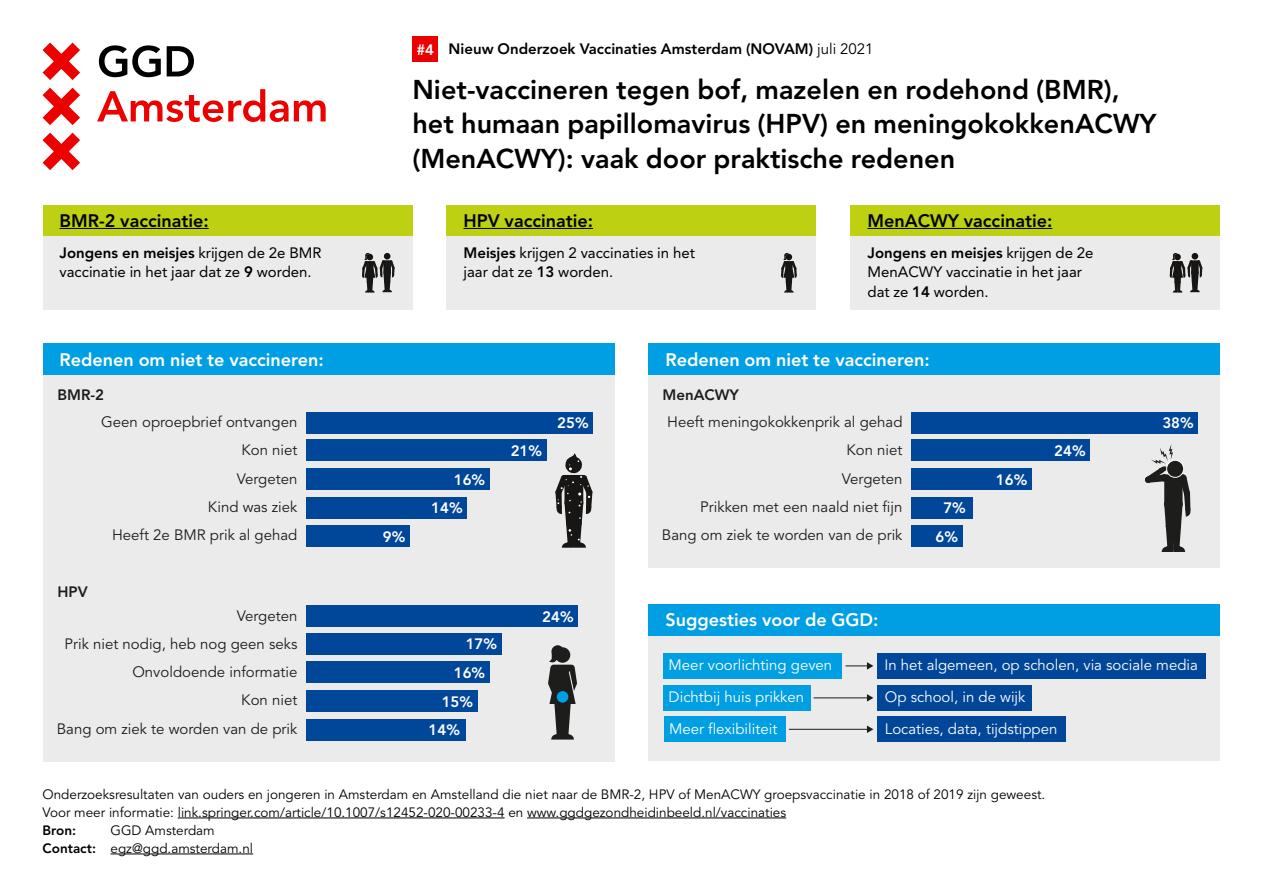
<style>
.page{position:relative;width:1263px;height:893px;background:#fff}
.page>*{position:absolute;margin:0;border:0;box-sizing:border-box;transform-origin:0 0}
._04_Intro{font:27px/34.5px "Avenir LT Pro Heavy 2";color:#000}
._05_Heading_01{font:18px "Avenir LT Pro Heavy 2";color:#fff}
._05_Heading_01-2{font:18px "Avenir LT Pro Heavy 2";color:#000}
.t1{font:15px "Avenir LT Pro";color:#1d1d1b}
._06_Bodycopy{font:15px/19.5px "Avenir LT Pro";color:#000}
.t2{font:15px/31.7px "Avenir LT Pro";color:#fff}
._02_Title{font:15px "Avenir LT Pro Heavy 2";color:#000}
.t3{font:800 15px "Avenir LT Pro";color:#fff}
.t4{font:800 15px "Avenir LT Pro";color:#1d1d1b}
._01_SubTitle{font:15px "Avenir LT Pro Heavy 2";color:#fff}
._13_Footnote{font:13.5px/18px "Avenir LT Pro Book 2";color:#000}
._13_Footnote-2{font:13.5px "Avenir LT Pro Heavy 2";color:#000}
.s1{font-family:"Avenir LT Pro Heavy 2"}
.s2{font-family:"Avenir LT Pro Book 2"}
</style>
<div class="page">
<div style="left:648px;top:343px;width:572px;height:225px;background:#ebebeb"></div>
<div style="left:43px;top:343px;width:571px;height:418px;background:#ebebeb"></div>
<div style="left:43px;top:343px;width:571px;height:32px;background:#009fe3"></div>
<div style="left:648px;top:343px;width:572px;height:32px;background:#009fe3"></div>
<div style="left:648px;top:604px;width:572px;height:157px;background:#ebebeb"></div>
<div style="left:648px;top:604px;width:572px;height:31px;background:#009fe3"></div>
<div style="left:43px;top:236px;width:369px;height:74px;background:#ebebeb"></div>
<div style="left:43px;top:206px;width:369px;height:30px;background:#bdd011"></div>
<div style="left:850px;top:236px;width:370px;height:74px;background:#ebebeb"></div>
<div style="left:850px;top:206px;width:370px;height:30px;background:#bdd011"></div>
<div style="left:446px;top:236px;width:370px;height:74px;background:#ebebeb"></div>
<div style="left:446px;top:206px;width:370px;height:30px;background:#bdd011"></div>
<svg style="left:362px;top:253px;width:33px;height:40px"></svg>
<div style="left:384px;top:253px;width:6px;height:7px;background:#181614;border-radius:50%"></div>
<svg style="left:1170px;top:253px;width:32px;height:40px"></svg>
<div style="left:1191px;top:253px;width:7px;height:7px;background:#181614;border-radius:50%"></div>
<svg style="left:781px;top:253px;width:16px;height:40px"></svg>
<svg style="left:97px;top:89px;width:229px;height:33px"></svg>
<svg style="left:99px;top:45px;width:62px;height:32px"></svg>
<svg style="left:167px;top:46px;width:27px;height:30px"></svg>
<svg style="left:43px;top:133px;width:37px;height:37px"></svg>
<svg style="left:43px;top:43px;width:37px;height:37px"></svg>
<svg style="left:43px;top:88px;width:37px;height:37px"></svg>
<div style="left:412px;top:37px;width:26px;height:25px;background:#ec0000"></div>
<hr style="left:60px;top:228px;width:149px;height:1px;background:#000">
<hr style="left:463px;top:228px;width:130px;height:1px;background:#000">
<hr style="left:867px;top:228px;width:185px;height:1px;background:#000">
<div style="left:306px;top:412px;width:287px;height:21px;background:#004699"></div>
<div style="left:306px;top:440px;width:240px;height:21px;background:#004699"></div>
<div style="left:306px;top:468px;width:183px;height:21px;background:#004699"></div>
<div style="left:306px;top:497px;width:161px;height:21px;background:#004699"></div>
<div style="left:306px;top:525px;width:104px;height:22px;background:#004699"></div>
<div style="left:306px;top:605px;width:272px;height:22px;background:#004699"></div>
<div style="left:306px;top:633px;width:195px;height:21px;background:#004699"></div>
<div style="left:306px;top:662px;width:183px;height:21px;background:#004699"></div>
<div style="left:306px;top:690px;width:171px;height:21px;background:#004699"></div>
<div style="left:306px;top:719px;width:159px;height:21px;background:#004699"></div>
<svg style="left:555px;top:453px;width:38px;height:95px"></svg>
<svg style="left:548px;top:645px;width:29px;height:95px"></svg>
<div style="left:557px;top:691px;width:11px;height:12px;background:#009fe3;border-radius:50%"></div>
<div style="left:911px;top:412px;width:287px;height:21px;background:#004699"></div>
<div style="left:911px;top:440px;width:179px;height:21px;background:#004699"></div>
<div style="left:911px;top:468px;width:120px;height:21px;background:#004699"></div>
<div style="left:911px;top:497px;width:62px;height:21px;background:#004699"></div>
<div style="left:911px;top:525px;width:51px;height:22px;background:#004699"></div>
<svg style="left:1145px;top:444px;width:45px;height:108px"></svg>
<div style="left:877px;top:685px;width:154px;height:26px;background:#004699"></div>
<div style="left:663px;top:653px;width:179px;height:26px;background:#009fe3"></div>
<div style="left:663px;top:685px;width:147px;height:26px;background:#009fe3"></div>
<div style="left:664px;top:716px;width:121px;height:26px;background:#009fe3"></div>
<div style="left:877px;top:653px;width:328px;height:26px;background:#004699"></div>
<div style="left:877px;top:716px;width:188px;height:26px;background:#004699"></div>
<svg style="left:846px;top:662px;width:27px;height:8px"></svg>
<hr style="left:814px;top:697px;width:54px;height:1px;background:#1d1d1b">
<svg style="left:867px;top:694px;width:6px;height:8px"></svg>
<hr style="left:789px;top:729px;width:79px;height:1px;background:#1d1d1b">
<svg style="left:867px;top:725px;width:6px;height:8px"></svg>
<hr style="left:178px;top:818px;width:327px;height:1px;background:#000">
<hr style="left:527px;top:818px;width:259px;height:1px;background:#000">
<hr style="left:111px;top:854px;width:142px;height:1px;background:#000">
<h2 class="_05_Heading_01-2" style="left:60px;top:210px;width:151px">BMR-2 vaccinatie:</h2>
<p class="_06_Bodycopy" style="left:60px;top:243px;width:263px"><span class="s1">Jongens en meisjes</span> krijgen de 2e BMR vaccinatie in het jaar dat ze <span class="s1">9</span> worden.</p>
<p class="_01_SubTitle" style="left:416px;top:41px;width:19px">#4</p>
<h1 class="_02_Title" style="left:449px;top:40px;width:426px">Nieuw Onderzoek Vaccinaties Amsterdam (NOVAM) <span class="s2">juli 2021</span></h1>
<p class="_04_Intro" style="left:412px;top:72px;width:745px">Niet-vaccineren tegen bof, mazelen en rodehond (BMR), het humaan papillomavirus (HPV) en meningokokkenACWY (MenACWY): vaak door praktische redenen</p>
<h2 class="_05_Heading_01-2" style="left:463px;top:210px;width:131px">HPV vaccinatie:</h2>
<p class="_06_Bodycopy" style="left:463px;top:243px;width:233px"><span class="s1">Meisjes</span> krijgen 2 vaccinaties in het jaar dat ze <span class="s1">13</span> worden.</p>
<h2 class="_05_Heading_01-2" style="left:867px;top:210px;width:186px">MenACWY vaccinatie:</h2>
<p class="_06_Bodycopy" style="left:867px;top:243px;width:228px"><span class="s1">Jongens en meisjes</span> krijgen de 2e<br>MenACWY vaccinatie in het jaar dat ze <span class="s1">14</span> worden.</p>
<h2 class="_05_Heading_01" style="left:60px;top:349px;width:266px">Redenen om niet te vaccineren:</h2>
<h2 class="_05_Heading_01" style="left:665px;top:349px;width:266px">Redenen om niet te vaccineren:</h2>
<p class="t4" style="left:58px;top:386px;width:48px">BMR-2</p>
<p class="t1" style="left:101px;top:413px;width:198px">Geen oproepbrief ontvangen</p>
<p class="t3" style="left:557px;top:414px;width:33px">25%</p>
<p class="t1" style="left:241px;top:441px;width:58px">Kon niet</p>
<p class="t3" style="left:511px;top:442px;width:33px">21%</p>
<p class="t1" style="left:237px;top:470px;width:62px">Vergeten</p>
<p class="t3" style="left:454px;top:470px;width:33px">16%</p>
<p class="t1" style="left:208px;top:498px;width:91px">Kind was ziek</p>
<p class="t3" style="left:431px;top:499px;width:33px">14%</p>
<p class="t1" style="left:112px;top:526px;width:187px">Heeft 2e BMR prik al gehad</p>
<p class="t3" style="left:383px;top:528px;width:24px">9%</p>
<p class="t4" style="left:57px;top:583px;width:32px">HPV</p>
<p class="t1" style="left:237px;top:606px;width:62px">Vergeten</p>
<p class="t3" style="left:542px;top:607px;width:33px">24%</p>
<p class="t1" style="left:65px;top:635px;width:234px">Prik niet nodig, heb nog geen seks</p>
<p class="t3" style="left:466px;top:635px;width:33px">17%</p>
<p class="t1" style="left:132px;top:663px;width:167px">Onvoldoende informatie</p>
<p class="t3" style="left:454px;top:664px;width:33px">16%</p>
<p class="t1" style="left:241px;top:691px;width:58px">Kon niet</p>
<p class="t3" style="left:442px;top:693px;width:33px">15%</p>
<p class="t1" style="left:57px;top:720px;width:242px">Bang om ziek te worden van de prik</p>
<p class="t3" style="left:429px;top:721px;width:33px">14%</p>
<p class="t4" style="left:663px;top:386px;width:78px">MenACWY</p>
<p class="t1" style="left:667px;top:413px;width:237px">Heeft meningokokkenprik al gehad</p>
<p class="t3" style="left:1162px;top:414px;width:33px">38%</p>
<p class="t1" style="left:846px;top:441px;width:58px">Kon niet</p>
<p class="t3" style="left:1054px;top:442px;width:33px">24%</p>
<p class="t1" style="left:842px;top:470px;width:62px">Vergeten</p>
<p class="t3" style="left:996px;top:470px;width:33px">16%</p>
<p class="t1" style="left:700px;top:498px;width:204px">Prikken met een naald niet fijn</p>
<p class="t3" style="left:943px;top:499px;width:24px">7%</p>
<p class="t1" style="left:662px;top:526px;width:242px">Bang om ziek te worden van de prik</p>
<p class="t3" style="left:935px;top:528px;width:24px">6%</p>
<h2 class="_05_Heading_01" style="left:665px;top:609px;width:215px">Suggesties voor de GGD:</h2>
<p class="t2" style="left:669px;top:649px;width:165px">Meer voorlichting geven<br>Dichtbij huis prikken<br>Meer flexibiliteit</p>
<p class="t2" style="left:884px;top:649px;width:315px">In het algemeen, op scholen, via sociale media<br>Op school, in de wijk<br>Locaties, data, tijdstippen</p>
<p class="t2" style="left:682px;top:649px;width:10px">e</p>
<p class="_13_Footnote" style="left:43px;top:785px;width:1004px">Onderzoeksresultaten van ouders en jongeren in Amsterdam en Amstelland die niet naar de BMR-2, HPV of MenACWY groepsvaccinatie in 2018 of 2019 zijn geweest.<br>Voor meer informatie: link.springer.com/article/10.1007/s12452-020-00233-4 en www.ggdgezondheidinbeeld.nl/vaccinaties</p>
<p class="_13_Footnote-2" style="left:43px;top:822px;width:35px">Bron:</p>
<p class="_13_Footnote" style="left:111px;top:821px;width:106px">GGD Amsterdam</p>
<p class="_13_Footnote" style="left:43px;top:839px;width:212px"><span class="s1">Contact:</span> egz@ggd.amsterdam.nl</p>
</div>
